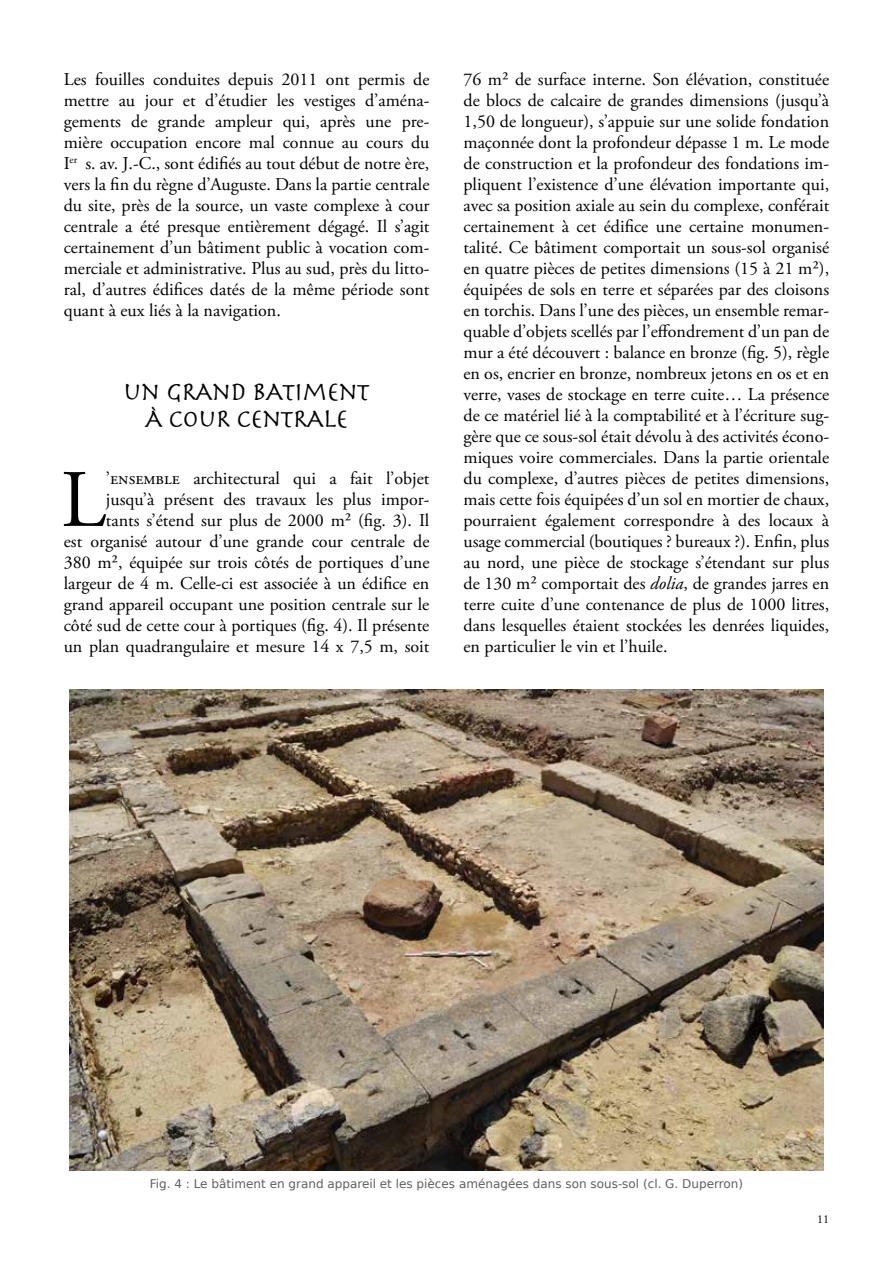
<style>
.page{position:relative;width:893px;height:1263px;background:#fff}
.page>*{position:absolute;margin:0;border:0;box-sizing:border-box;transform-origin:0 0}
.t1{font:81.3px "Adobe Garamond Pro";color:#000}
.t2{font:27px/27px "Herculanum";letter-spacing:-.05em;color:#000;text-align:center}
.t3{font:18px/21px "Adobe Garamond Pro";color:#000;text-align:justify}
.t4{font:12px "DejaVu Sans";color:#5f6062}
.t5{font:12px "Adobe Garamond Pro";color:#000}
.s1{font-style:italic}
</style>
<div class="page">
<img style="left:70px;top:689px;width:753px;height:481px">
<p class="t3" style="left:64px;top:69px;width:367px">Les fouilles conduites depuis 2011 ont permis de mettre au jour et d’étudier les vestiges d’aména&shy;gements de grande ampleur qui, après une pre&shy;mière occupation encore mal connue au cours du I<sup>er</sup> s. av. J.‑C., sont édifiés au tout début de notre ère, vers la fin du règne d’Auguste. Dans la partie centrale du site, près de la source, un vaste complexe à cour centrale a été presque entièrement dégagé. Il s’agit certainement d’un bâtiment public à vocation com&shy;merciale et administrative. Plus au sud, près du litto&shy;ral, d’autres édifices datés de la même période sont quant à eux liés à la navigation.</p>
<h2 class="t2" style="left:123px;top:378px;width:249px">UN GRAND BATIMENT<br>À COUR CENTRALE</h2>
<p class="t3" style="left:64px;top:468px;width:367px;text-align:right">’ensemble architectural qui a fait l’objet jusqu’à présent des travaux les plus impor-<br>tants s’étend sur plus de 2000 m² (fig. 3). Il<br>est organisé autour d’une grande cour centrale de 380 m², équipée sur trois côtés de portiques d’une largeur de 4 m. Celle-ci est associée à un édifice en grand appareil occupant une position centrale sur le côté sud de cette cour à portiques (fig. 4). Il présente un plan quadrangulaire et mesure 14 x 7,5 m, soit</p>
<h1 class="t1" style="left:61px;top:451px;width:46px">L</h1>
<p class="t3" style="left:463px;top:69px;width:367px">76 m² de surface interne. Son élévation, constituée de blocs de calcaire de grandes dimensions (jusqu’à 1,50 de longueur), s’appuie sur une solide fondation maçonnée dont la profondeur dépasse 1 m. Le mode de construction et la profondeur des fondations im&shy;pliquent l’existence d’une élévation importante qui, avec sa position axiale au sein du complexe, conférait certainement à cet édifice une certaine monumen&shy;talité. Ce bâtiment comportait un sous-sol organisé en quatre pièces de petites dimensions (15 à 21 m²), équipées de sols en terre et séparées par des cloisons en torchis. Dans l’une des pièces, un ensemble remar&shy;quable d’objets scellés par l’effondrement d’un pan de mur a été découvert : balance en bronze (fig. 5), règle en os, encrier en bronze, nombreux jetons en os et en verre, vases de stockage en terre cuite… La présence de ce matériel lié à la comptabilité et à l’écriture sug&shy;gère que ce sous-sol était dévolu à des activités écono&shy;miques voire commerciales. Dans la partie orientale du complexe, d’autres pièces de petites dimensions, mais cette fois équipées d’un sol en mortier de chaux, pourraient également correspondre à des locaux à usage commercial (boutiques ? bureaux ?). Enfin, plus au nord, une pièce de stockage s’étendant sur plus de 130 m² comportait des <span class="s1">dolia</span>, de grandes jarres en terre cuite d’une contenance de plus de 1000 litres, dans lesquelles étaient stockées les denrées liquides, en particulier le vin et l’huile.</p>
<p class="t4" style="left:150px;top:1173px;width:595px">Fig. 4 : Le bâtiment en grand appareil et les pièces aménagées dans son sous-sol (cl. G. Duperron)</p>
<p class="t5" style="left:817px;top:1212px;width:13px">11</p>
</div>
